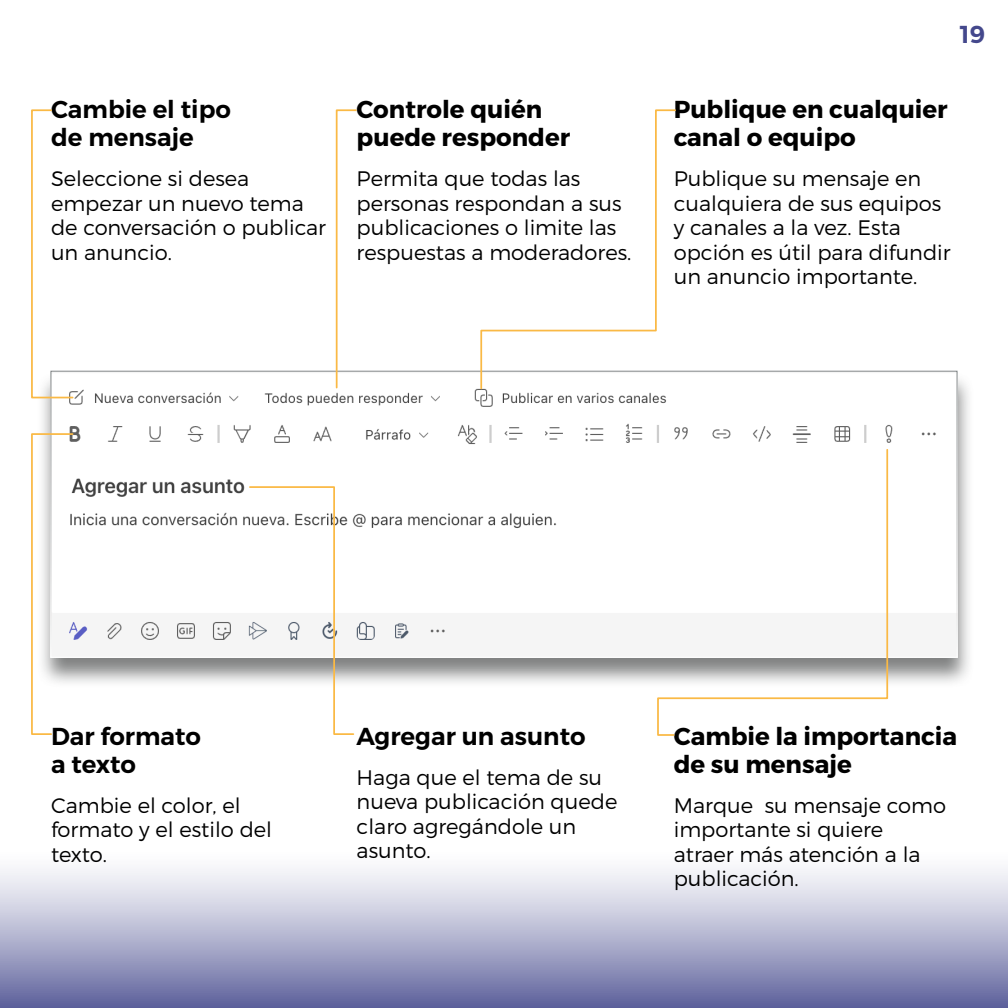
<style>
.page{position:relative;width:1008px;height:1008px;background:#fff}
.page>*{position:absolute;margin:0;border:0;box-sizing:border-box;transform-origin:0 0}
.ST1{font:24.5px/28px "Trueno Bd";color:#000}
.ST1-2{font:24.5px/28px "Trueno S Bd";color:#000}
.t1{font:24.5px "Trueno S Bd";color:#44488c}
.texto-general{font:21px/24.5px "Trueno Lt";color:#000}
</style>
<div class="page">
<div style="left:0;top:847px;width:1008px;height:161px;background:linear-gradient(to bottom,#fff,#6467a0)"></div>
<div style="left:37px;top:372px;width:937px;height:316px;background:#575959;opacity:.75"></div>
<img style="left:53px;top:373px;width:902px;height:282px">
<svg style="left:31px;top:109px;width:43px;height:290px"></svg>
<svg style="left:31px;top:432px;width:43px;height:303px"></svg>
<svg style="left:248px;top:485px;width:107px;height:250px"></svg>
<svg style="left:335px;top:109px;width:23px;height:280px"></svg>
<svg style="left:480px;top:109px;width:197px;height:281px"></svg>
<svg style="left:656px;top:448px;width:233px;height:288px"></svg>
<p class="ST1-2" style="left:51px;top:96px;width:181px">Cambie el tipo de mensaje</p>
<p class="texto-general" style="left:51px;top:166px;width:276px">Seleccione si desea empezar un nuevo tema de conversación o publicar un anuncio.</p>
<p class="ST1" style="left:357px;top:96px;width:215px">Controle quién puede responder</p>
<p class="texto-general" style="left:357px;top:166px;width:274px">Permita que todas las personas respondan a sus publicaciones o limite las respuestas a moderadores.</p>
<p class="t1" style="left:960px;top:19px;width:27px">19</p>
<p class="ST1" style="left:674px;top:96px;width:276px">Publique en cualquier canal o equipo</p>
<p class="texto-general" style="left:674px;top:166px;width:278px">Publique su mensaje en cualquiera de sus equipos y canales a la vez. Esta opción es útil para difundir un anuncio importante.</p>
<p class="ST1-2" style="left:51px;top:722px;width:152px">Dar formato a texto</p>
<p class="texto-general" style="left:51px;top:793px;width:223px">Cambie el color, el formato y el estilo del texto.</p>
<p class="ST1-2" style="left:357px;top:722px;width:230px">Agregar un asunto</p>
<p class="texto-general" style="left:357px;top:765px;width:262px">Haga que el tema de su nueva publicación quede claro agregándole un asunto.</p>
<p class="ST1" style="left:674px;top:722px;width:285px">Cambie la importancia de su mensaje</p>
<p class="texto-general" style="left:674px;top:793px;width:274px">Marque su mensaje como importante si quiere atraer más atención a la publicación.</p>
</div>
